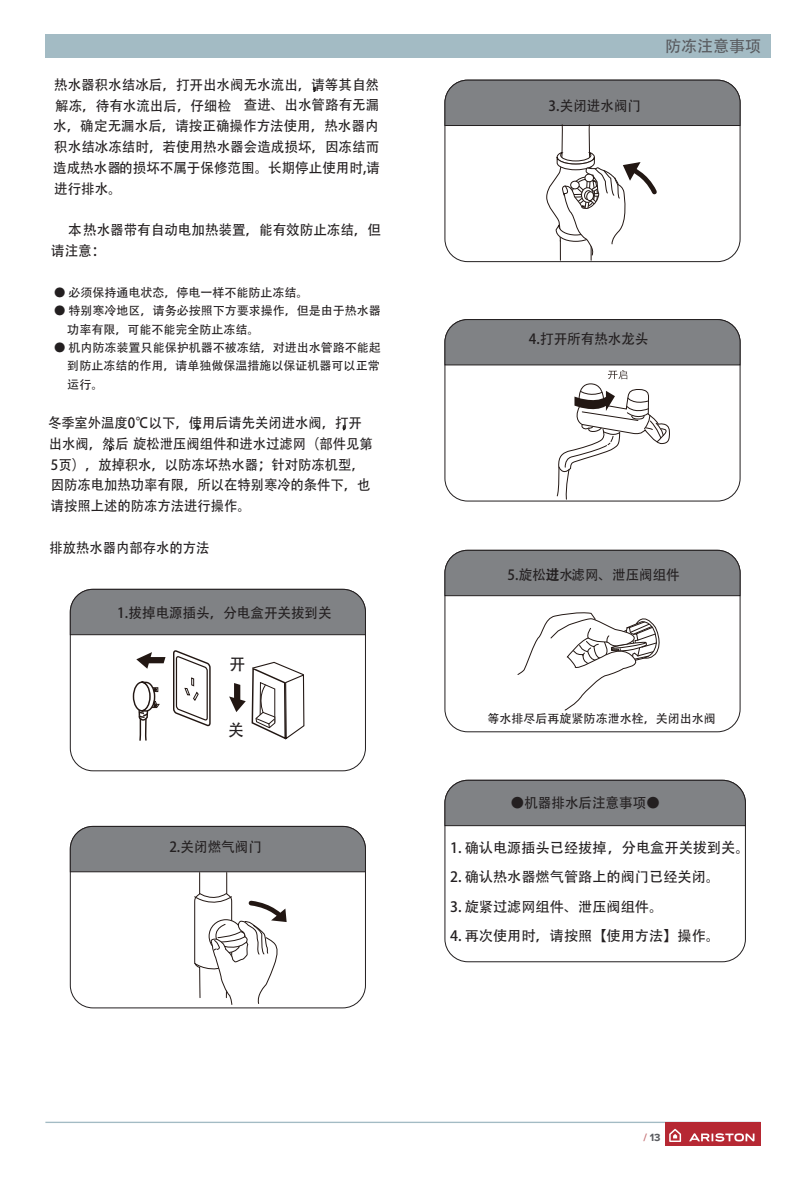
<style>
.page{position:relative;width:806px;height:1191px;background:#fff}
.page>*{position:absolute;margin:0;border:0;box-sizing:border-box;transform-origin:0 0}
.t1{font:16.2px "FZHTK GBK1 0";color:#231f20}
.t2{font:16px "FZHTK GBK1 0";color:#595b5f}
.t3{font:14.2px "FZHTK GBK1 0";color:#231f20}
.t4{font:14px/20.8px "FZHTK GBK1 0";color:#231f20}
.t5{font:14px/20.8px "FZHTK GBK1 0";color:#231f20;scale:.95 1}
.t6{font:12px/18.4px "FZHTK GBK1 0";color:#231f20}
.t7{font:700 10.8px "Proxima Nova";color:#595b5f}
.s1{font-size:14.6px}
.s2{color:#c77578}
</style>
<div class="page">
<hr style="left:45px;top:1121px;width:715px;height:2px;background:#a3bbc4">
<div style="left:664px;top:1122px;width:96px;height:23px;background:#b62833"></div>
<svg style="left:669px;top:1128px;width:11px;height:14px"></svg>
<svg style="left:689px;top:1133px;width:65px;height:8px"></svg>
<svg style="left:69px;top:588px;width:297px;height:47px;background:#808285"></svg>
<svg style="left:444px;top:79px;width:296px;height:182px"></svg>
<svg style="left:444px;top:319px;width:296px;height:181px"></svg>
<svg style="left:444px;top:549px;width:296px;height:47px;background:#7f8184"></svg>
<svg style="left:517px;top:612px;width:143px;height:99px"></svg>
<svg style="left:69px;top:650px;width:297px;height:355px"></svg>
<div style="left:45px;top:34px;width:725px;height:23px;background:#a3bbc4"></div>
<svg style="left:444px;top:779px;width:302px;height:47px;background:#7f8183"></svg>
<svg style="left:313px;top:87px;width:3px;height:5px"></svg>
<svg style="left:196px;top:425px;width:3px;height:5px"></svg>
<svg style="left:109px;top:446px;width:3px;height:5px"></svg>
<p class="t4" style="left:54px;top:74px;width:326px;line-height:21.6px">热水器积水结冰后，打开出水阀无水流出，请等其自然解冻，待有水流出后，仔细检 查进、出水管路有无漏</p>
<p class="t4" style="left:53px;top:116px;width:328px;text-align:justify">水，确定无漏水后，请按正确操作方法使用，热水器内积水结冰冻结时，若使用热水器会造成损坏，因冻结而造成热水器的损坏不属于保修范围。长期停止使用时,请进行排水。</p>
<p class="t4" style="left:51px;top:220px;width:331px;text-indent:17px">本热水器带有自动电加热装置，能有效防止冻结，但请注意：</p>
<p class="t6" style="left:54px;top:283px;width:256px">● 必须保持通电状态，停电一样不能防止冻结。</p>
<p class="t6" style="left:67px;top:302px;width:315px;text-indent:-13px">● 特别寒冷地区，请务必按照下方要求操作，但是由于热水器功率有限，可能不能完全防止冻结。</p>
<p class="t6" style="left:67px;top:339px;width:315px;text-align:justify;text-indent:-13px">● 机内防冻装置只能保护机器不被冻结，对进出水管路不能起到防止冻结的作用，请单独做保温措施以保证机器可以正常运行。</p>
<p class="t5" style="left:48px;top:413px;width:343px">冬季室外温度0℃以下，使用后请先关闭进水阀，打开出水阀，然后旋松泄压阀组件和进水过滤网（部件见第<br>5页），放掉积水，以防冻坏热水器；针对防冻机型，因防冻电加热功率有限，所以在特别寒冷的条件下，也请按照上述的防冻方法进行操作。</p>
<p class="t5" style="left:49px;top:537px;width:170px">排放热水器内部存水的方法</p>
<p class="t4" style="left:117px;top:602px;width:216px">1.拔掉电源插头，分电盒开关拔到关</p>
<p class="t1" style="left:229px;top:654px;width:17px">开</p>
<p class="t1" style="left:228px;top:720px;width:17px">关</p>
<p class="t4" style="left:169px;top:837px;width:94px">2.关闭燃气阀门</p>
<p class="t4" style="left:548px;top:96px;width:94px">3.关闭进水阀门</p>
<p class="t2" style="left:664px;top:36px;width:97px">防冻注意事项</p>
<p class="t4" style="left:528px;top:329px;width:121px">4.打开所有热水龙头</p>
<p class="t4" style="left:507px;top:564px;width:67px">5.旋松进水</p>
<p class="t4" style="left:545px;top:564px;width:135px">过 滤网、泄压阀组件</p>
<p class="t6" style="left:487px;top:710px;width:229px">等水排尽后再旋紧防冻泄水栓，关闭出水阀</p>
<p class="t4" style="left:510px;top:792px;width:151px">●机器排水后注意事项●</p>
<p class="t3" style="left:450px;top:839px;width:301px">1. 确认电源插头已经拔掉<span class="s1">，分电盒开关拔到关。</span></p>
<p class="t3" style="left:450px;top:868px;width:271px">2. 确认热水器燃气管路上的阀门已经关闭。</p>
<p class="t3" style="left:450px;top:898px;width:215px">3. 旋紧过滤网组件、泄压阀组件。</p>
<p class="t3" style="left:450px;top:927px;width:271px">4. 再次使用时，请按照【使用方法】操作。</p>
<p class="t7" style="left:643px;top:1131px;width:19px"><span class="s2">/</span> 13</p>
</div>
